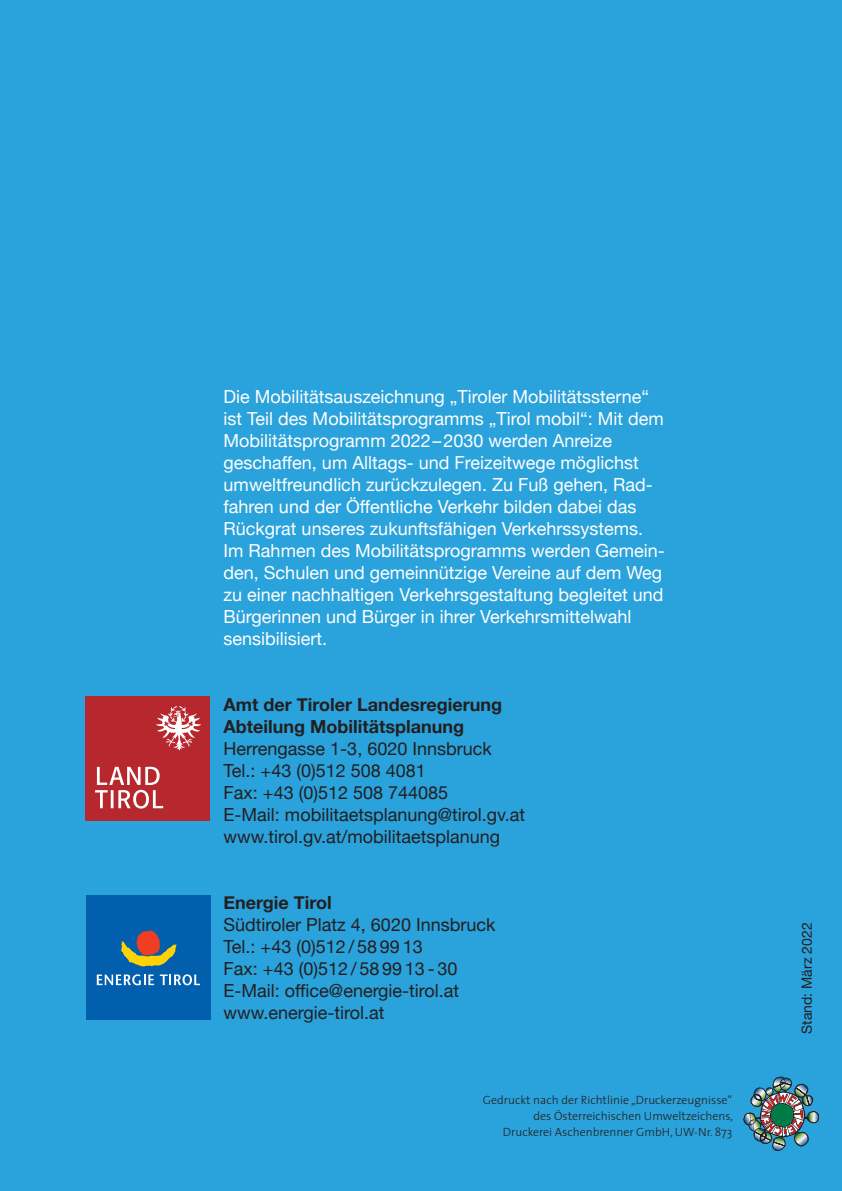
<style>
.page{position:relative;width:842px;height:1191px;background:#2aa2db}
.page>*{position:absolute;margin:0;border:0;box-sizing:border-box;transform-origin:0 0}
.t1{font:18px/22px "Helvetica Neue";color:#fff}
.t2{font:18px/22px "Helvetica Neue";color:#231f20}
.t3{font:700 18px/22px "Helvetica Neue";color:#231f20}
.t4{font:14px "Helvetica Neue";color:#231f20}
.t5{font:300 12px/16px "The Sans";color:#231f20;text-align:right}
</style>
<div class="page">
<div style="left:86px;top:895px;width:125px;height:125px;background:#015fae"></div>
<svg style="left:121px;top:930px;width:56px;height:36px"></svg>
<svg style="left:97px;top:974px;width:57px;height:11px"></svg>
<svg style="left:160px;top:974px;width:40px;height:11px"></svg>
<img style="left:744px;top:1077px;width:75px;height:73px">
<div style="left:85px;top:696px;width:125px;height:125px;background:#b7282e"></div>
<svg style="left:156px;top:706px;width:45px;height:44px"></svg>
<svg style="left:95px;top:766px;width:68px;height:42px"></svg>
<p class="t1" style="left:224px;top:387px;width:443px">Die Mobilitätsauszeichnung „Tiroler Mobilitätssterne“ ist Teil des Mobilitätsprogramms „Tirol mobil“: Mit dem Mobilitätsprogramm 2022–2030 werden Anreize geschaffen, um Alltags- und Freizeitwege möglichst umweltfreundlich zurückzulegen. Zu Fuß gehen, Rad&shy;fahren und der Öffentliche Verkehr bilden dabei das Rückgrat unseres zukunftsfähigen Verkehrssystems.<br>Im Rahmen des Mobilitätsprogramms werden Gemein&shy;den, Schulen und gemeinnützige Vereine auf dem Weg zu einer nachhaltigen Verkehrsgestaltung begleitet und Bürgerinnen und Bürger in ihrer Verkehrsmittelwahl sensibilisiert.</p>
<p class="t3" style="left:224px;top:694px;width:280px">Amt der Tiroler Landesregierung<br>Abteilung Mobilitätsplanung</p>
<p class="t2" style="left:224px;top:739px;width:303px">Herrengasse 1-3, 6020 Innsbruck Tel.: +43 (0)512 508 4081<br>Fax: +43 (0)512 508 744085<br>E-Mail: mobilitaetsplanung@tirol.gv.at www.tirol.gv.at/mobilitaetsplanung</p>
<p class="t3" style="left:224px;top:892px;width:110px">Energie Tirol</p>
<p class="t2" style="left:224px;top:914px;width:273px">Südtiroler Platz 4, 6020 Innsbruck<br>Tel.: +43 (0)512 / 58 99 13<br>Fax: +43 (0)512 / 58 99 13 - 30<br>E-Mail: office@energie-tirol.at www.energie-tirol.at</p>
<p class="t5" style="left:483px;top:1091px;width:251px">Gedruckt nach der Richtlinie „Druckerzeugnisse“ des Österreichischen Umweltzeichens,<br>Druckerei Aschenbrenner GmbH, UW-Nr. 873</p>
<p class="t4" style="left:797px;top:1033px;width:112px;rotate:-90deg">Stand: März 2022</p>
</div>
